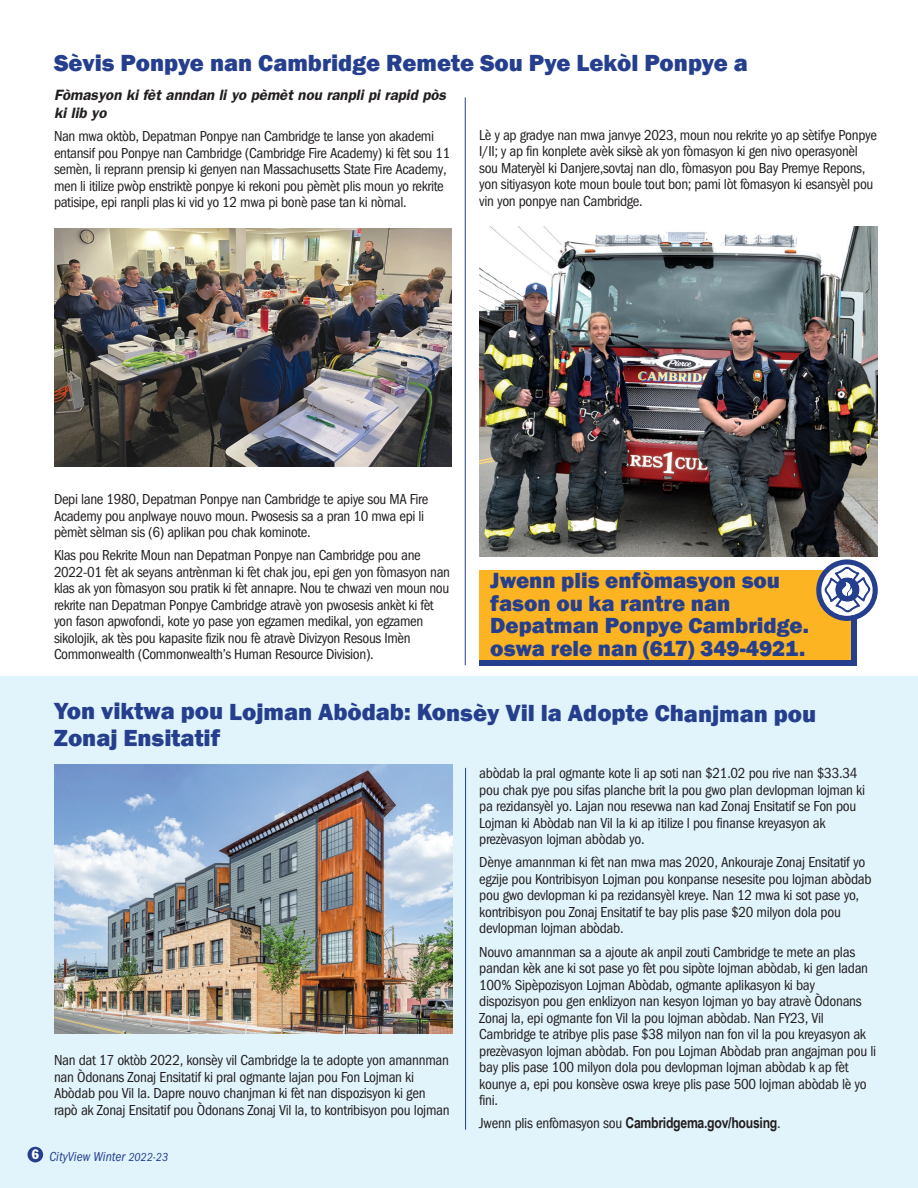
<style>
.page{position:relative;width:918px;height:1188px;background:#fff}
.page>*{position:absolute;margin:0;border:0;box-sizing:border-box;transform-origin:0 0}
.Head{font:800 24px/25.8px "Franklin Gothic";letter-spacing:-.005em;color:#253f8e}
.Head-2{font:800 22.5px/22.5px "Franklin Gothic";color:#253f8e}
.Body{font:condensed 15px/16.5px "Franklin Gothic";letter-spacing:-.02em;color:#231f20}
.Body-2{font:italic 600 15px/18px "Franklin Gothic";color:#231f20}
.t1{font:italic condensed 13.5px "Franklin Gothic";color:#253f8e}
.t2{font:condensed 13.5px "Franklin Gothic Std";color:#fff}
.s1{font-size:12px}
.s2{font-family:"Arial Narrow";font-weight:700;font-stretch:normal}
</style>
<div class="page">
<div style="left:0;top:676px;width:918px;height:512px;background:#e1f4fc"></div>
<div style="left:28px;top:1147px;width:15px;height:15px;background:#253f8e;border-radius:50%"></div>
<img style="left:54px;top:229px;width:398px;height:237px">
<img style="left:480px;top:227px;width:398px;height:329px">
<hr style="left:465px;top:97px;width:1px;height:568px;background:#253f8e">
<hr style="left:465px;top:768px;width:1px;height:362px;background:#253f8e">
<div style="left:480px;top:570px;width:377px;height:96px;background:#253f8e"></div>
<div style="left:480px;top:570px;width:371px;height:90px;background:#fcb423"></div>
<svg style="left:816px;top:559px;width:62px;height:62px"></svg>
<img style="left:54px;top:765px;width:398px;height:269px">
<p class="Head" style="left:54px;top:50px;width:695px">Sèvis Ponpye nan Cambridge Remete Sou Pye Lekòl Ponpye a</p>
<p class="Body-2" style="left:54px;top:85px;width:394px">Fòmasyon ki fèt anndan li yo pèmèt nou ranpli pi rapid pòs ki lib yo</p>
<p class="Body" style="left:54px;top:128px;width:398px">Nan mwa oktòb, Depatman Ponpye nan Cambridge te lanse yon akademi entansif pou Ponpye nan Cambridge (Cambridge Fire Academy) ki fèt sou 11 semèn, li reprann prensip ki genyen nan Massachusetts State Fire Academy, men li itilize pwòp enstriktè ponpye ki rekoni pou pèmèt plis moun yo rekrite patisipe, epi ranpli plas ki vid yo 12 mwa pi bonè pase tan ki nòmal.</p>
<p class="Body" style="left:479px;top:127px;width:399px">Lè y ap gradye nan mwa janvye 2023, moun nou rekrite yo ap sètifye Ponpye I/II; y ap fin konplete avèk siksè ak yon fòmasyon ki gen nivo operasyonèl sou Materyèl ki Danjere,sovtaj nan dlo, fòmasyon pou Bay Premye Repons, yon sitiyasyon kote moun boule tout bon; pami lòt fòmasyon ki esansyèl pou vin yon ponpye nan Cambridge.</p>
<p class="Body" style="left:54px;top:491px;width:376px">Depi lane 1980, Depatman Ponpye nan Cambridge te apiye sou MA Fire<br>Academy pou anplwaye nouvo moun. Pwosesis sa a pran 10 mwa epi li pèmèt sèlman sis (6) aplikan pou chak kominote.</p>
<p class="Body" style="left:54px;top:547px;width:398px">Klas pou Rekrite Moun nan Depatman Ponpye nan Cambridge pou ane 2022-01 fèt ak seyans antrènman ki fèt chak jou, epi gen yon fòmasyon nan klas ak yon fòmasyon sou pratik ki fèt annapre. Nou te chwazi ven moun nou rekrite nan Depatman Ponpye Cambridge atravè yon pwosesis ankèt ki fèt yon fason apwofondi, kote yo pase yon egzamen medikal, yon egzamen sikolojik, ak tès pou kapasite fizik nou fè atravè Divizyon Resous Imèn Commonwealth (Commonwealth’s Human Resource Division).</p>
<p class="Head-2" style="left:490px;top:570px;width:320px">Jwenn plis enfòmasyon sou fason ou ka rantre nan<br>Depatman Ponpye Cambridge. oswa rele nan (617) 349-4921.</p>
<p class="Head" style="left:54px;top:699px;width:764px">Yon viktwa pou Lojman Abòdab: Konsèy Vil la Adopte Chanjman pou<br>Zonaj Ensitatif</p>
<p class="Body" style="left:54px;top:1052px;width:397px">Nan dat 17 oktòb 2022, konsèy vil Cambridge la te adopte yon amannman nan Òdonans Zonaj Ensitatif ki pral ogmante lajan pou Fon Lojman ki Abòdab pou Vil la. Dapre nouvo chanjman ki fèt nan dispozisyon ki gen rapò ak Zonaj Ensitatif pou Òdonans Zonaj Vil la, to kontribisyon pou lojman</p>
<p class="t2" style="left:32px;top:1146px;width:9px">6</p>
<p class="t1" style="left:49px;top:1149px;width:120px">CityView Winter <span class="s1">2022-23</span></p>
<p class="Body" style="left:479px;top:765px;width:387px">abòdab la pral ogmante kote li ap soti nan $21.02 pou rive nan $33.34 pou chak pye pou sifas planche brit la pou gwo plan devlopman lojman ki pa rezidansyèl yo. Lajan nou resevwa nan kad Zonaj Ensitatif se Fon pou Lojman ki Abòdab nan Vil la ki ap itilize l pou finanse kreyasyon ak prezèvasyon lojman abòdab yo.</p>
<p class="Body" style="left:479px;top:854px;width:394px">Dènye amannman ki fèt nan mwa mas 2020, Ankouraje Zonaj Ensitatif yo egzije pou Kontribisyon Lojman pou konpanse nesesite pou lojman abòdab pou gwo devlopman ki pa rezidansyèl kreye. Nan 12 mwa ki sot pase yo, kontribisyon pou Zonaj Ensitatif te bay plis pase $20 milyon dola pou devlopman lojman abòdab.</p>
<p class="Body" style="left:479px;top:943px;width:399px">Nouvo amannman sa a ajoute ak anpil zouti Cambridge te mete an plas pandan kèk ane ki sot pase yo fèt pou sipòte lojman abòdab, ki gen ladan 100% Sipèpozisyon Lojman Abòdab, ogmante aplikasyon ki bay dispozisyon pou gen enklizyon nan kesyon lojman yo bay atravè Òdonans Zonaj la, epi ogmante fon Vil la pou lojman abòdab. Nan FY23, Vil Cambridge te atribye plis pase $38 milyon nan fon vil la pou kreyasyon ak prezèvasyon lojman abòdab. Fon pou Lojman Abòdab pran angajman pou li bay plis pase 100 milyon dola pou devlopman lojman abòdab k ap fèt kounye a, epi pou konsève oswa kreye plis pase 500 lojman abòdab lè yo fini.</p>
<p class="Body" style="left:479px;top:1115px;width:303px">Jwenn plis enfòmasyon sou <span class="s2">Cambridgema.gov/housing</span>.</p>
</div>
